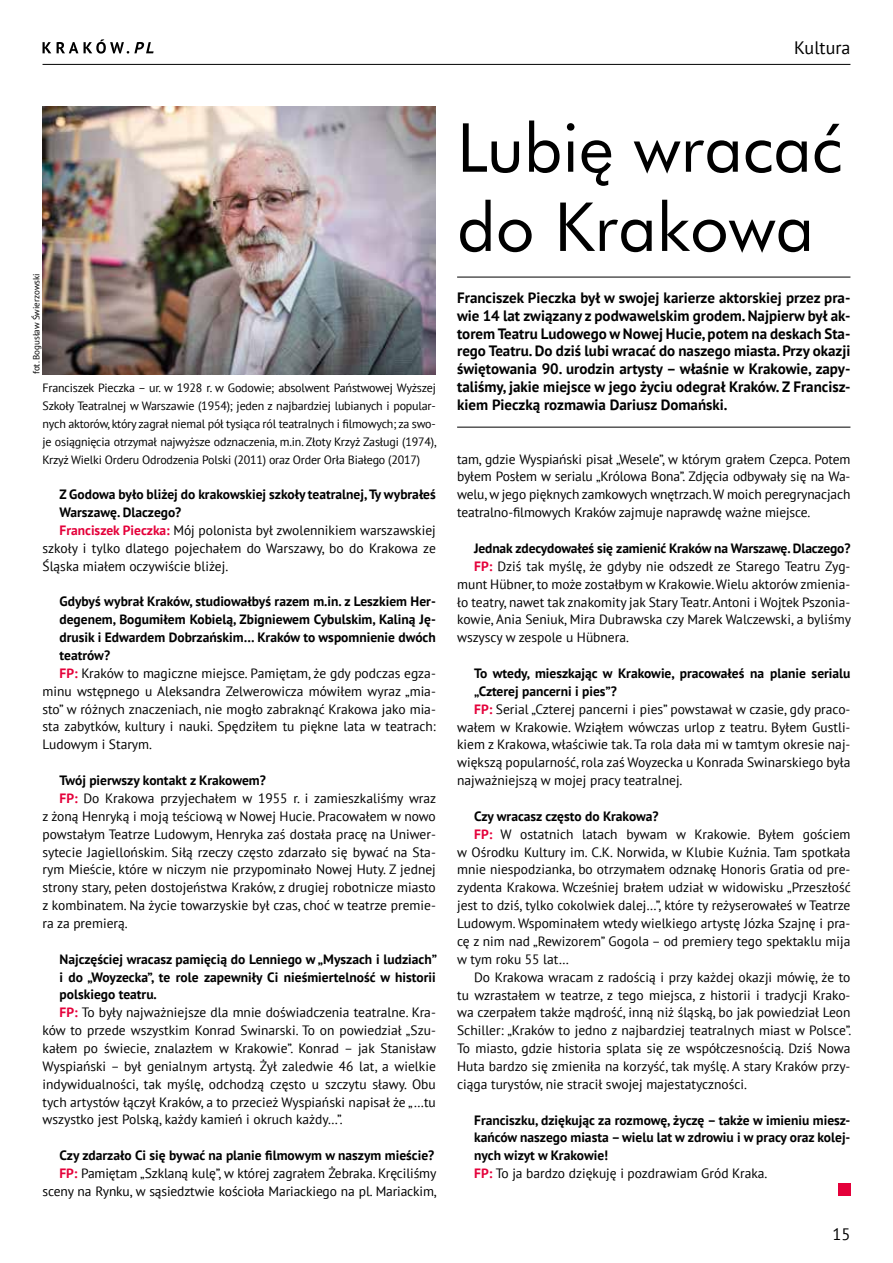
<style>
.page{position:relative;width:893px;height:1263px;background:#fff}
.page>*{position:absolute;margin:0;border:0;box-sizing:border-box;transform-origin:0 0}
.t1{font:66px/79.2px "Futura PL";color:#000}
.t2{font:18px "PT Sans";color:#000}
.t3{font:16.5px "PT Sans";color:#000}
.t4{font:700 15px/17.9px "PT Sans";color:#000;text-align:justify}
.t5{font:13.5px/17.9px "PT Sans";color:#000;text-align:right}
.t6{font:700 13.5px/17.9px "PT Sans";color:#000}
.t7{font:12px/17.9px "PT Sans";letter-spacing:-.015em;color:#000;text-align:justify}
.t8{font:9px "PT Sans";color:#000}
.s1{font-weight:700;color:#e4003a}
.s2{font-weight:700}
.s3{color:#e4003a}
.s4{font-weight:400}
</style>
<div class="page">
<hr style="left:43px;top:64px;width:807px;height:1px;background:#000">
<svg style="left:43px;top:39px;width:111px;height:15px"></svg>
<div style="left:838px;top:1183px;width:12px;height:13px;background:#e4003a"></div>
<img style="left:43px;top:106px;width:393px;height:268px">
<hr style="left:457px;top:277px;width:393px;height:1px;background:#000">
<hr style="left:457px;top:427px;width:393px;height:1px;background:#000">
<h2 class="t2" style="left:794px;top:36px;width:58px">Kultura</h2>
<p class="t8" style="left:31px;top:374px;width:103px;rotate:-90deg">fot. Bogusław Świerzowski</p>
<p class="t7" style="left:43px;top:379px;width:396px">Franciszek Pieczka – ur. w 1928 r. w Godowie; absolwent Państwowej Wyższej Szkoły Teatralnej w Warszawie (1954); jeden z najbardziej lubianych i popular&shy;nych aktorów, który zagrał niemal pół tysiąca ról teatralnych i filmowych; za swo&shy;je osiągnięcia otrzymał najwyższe odznaczenia, m.in. Złoty Krzyż Zasługi (1974), Krzyż Wielki Orderu Odrodzenia Polski (2011) oraz Order Orła Białego (2017)</p>
<p class="t6" style="left:60px;top:485px;width:378px">Z Godowa było bliżej do krakowskiej szkoły teatralnej, Ty wybrałeś</p>
<p class="t6" style="left:60px;top:503px;width:123px">Warszawę. Dlaczego?</p>
<p class="t5" style="left:60px;top:521px;width:378px"><span class="s1">Franciszek Pieczka:</span> Mój polonista był zwolennikiem warszawskiej</p>
<p class="t5" style="left:43px;top:539px;width:395px">szkoły i tylko dlatego pojechałem do Warszawy, bo do Krakowa ze</p>
<p class="t5" style="left:43px;top:557px;width:187px">Śląska miałem oczywiście bliżej.</p>
<p class="t6" style="left:60px;top:592px;width:378px">Gdybyś wybrał Kraków, studiowałbyś razem m.in. z Leszkiem Her-</p>
<p class="t6" style="left:60px;top:610px;width:378px">degenem, Bogumiłem Kobielą, Zbigniewem Cybulskim, Kaliną Ję-</p>
<p class="t6" style="left:60px;top:628px;width:378px">drusik i Edwardem Dobrzańskim… Kraków to wspomnienie dwóch</p>
<p class="t6" style="left:60px;top:646px;width:52px">teatrów?</p>
<p class="t5" style="left:60px;top:664px;width:378px"><span class="s1">FP:</span> Kraków to magiczne miejsce. Pamiętam, że gdy podczas egza-</p>
<p class="t5" style="left:43px;top:682px;width:395px">minu wstępnego u Aleksandra Zelwerowicza mówiłem wyraz „mia-</p>
<p class="t5" style="left:43px;top:700px;width:395px">sto” w różnych znaczeniach, nie mogło zabraknąć Krakowa jako mia-</p>
<p class="t5" style="left:43px;top:717px;width:395px">sta zabytków, kultury i nauki. Spędziłem tu piękne lata w teatrach:</p>
<p class="t5" style="left:43px;top:735px;width:111px">Ludowym i Starym.</p>
<p class="t6" style="left:60px;top:771px;width:208px">Twój pierwszy kontakt z Krakowem?</p>
<p class="t5" style="left:60px;top:789px;width:378px"><span class="s1">FP:</span> Do Krakowa przyjechałem w 1955 r. i zamieszkaliśmy wraz</p>
<p class="t5" style="left:43px;top:807px;width:395px">z żoną Henryką i moją teściową w Nowej Hucie. Pracowałem w nowo</p>
<p class="t5" style="left:43px;top:825px;width:395px">powstałym Teatrze Ludowym, Henryka zaś dostała pracę na Uniwer-</p>
<p class="t5" style="left:43px;top:842px;width:395px">sytecie Jagiellońskim. Siłą rzeczy często zdarzało się bywać na Sta-</p>
<p class="t5" style="left:43px;top:860px;width:395px">rym Mieście, które w niczym nie przypominało Nowej Huty. Z jednej</p>
<p class="t5" style="left:43px;top:878px;width:395px">strony stary, pełen dostojeństwa Kraków, z drugiej robotnicze miasto</p>
<p class="t5" style="left:43px;top:896px;width:395px">z kombinatem. Na życie towarzyskie był czas, choć w teatrze premie-</p>
<p class="t5" style="left:43px;top:914px;width:87px">ra za premierą.</p>
<p class="t6" style="left:60px;top:950px;width:379px">Najczęściej wracasz pamięcią do Lenniego w „Myszach i ludziach”</p>
<p class="t6" style="left:60px;top:968px;width:378px">i do „Woyzecka”, te role zapewniły Ci nieśmiertelność w historii</p>
<p class="t6" style="left:60px;top:985px;width:99px">polskiego teatru.</p>
<p class="t5" style="left:60px;top:1003px;width:378px"><span class="s1">FP:</span> To były najważniejsze dla mnie doświadczenia teatralne. Kra-</p>
<p class="t5" style="left:43px;top:1021px;width:395px">ków to przede wszystkim Konrad Swinarski. To on powiedział „Szu-</p>
<p class="t5" style="left:43px;top:1039px;width:395px">kałem po świecie, znalazłem w Krakowie”. Konrad – jak Stanisław</p>
<p class="t5" style="left:43px;top:1057px;width:395px">Wyspiański – był genialnym artystą. Żył zaledwie 46 lat, a wielkie</p>
<p class="t5" style="left:43px;top:1075px;width:395px">indywidualności, tak myślę, odchodzą często u szczytu sławy. Obu</p>
<p class="t5" style="left:43px;top:1092px;width:395px">tych artystów łączył Kraków, a to przecież Wyspiański napisał że „…tu</p>
<p class="t5" style="left:43px;top:1110px;width:302px">wszystko jest Polską, każdy kamień i okruch każdy…”.</p>
<p class="t5" style="left:43px;top:1146px;width:396px"><span class="s2">Czy zdarzało Ci się bywać na planie filmowym w naszym mieście?<br></span><span class="s1">FP:</span> Pamiętam „Szklaną kulę”, w której zagrałem Żebraka. Kręciliśmy sceny na Rynku, w sąsiedztwie kościoła Mariackiego na pl. Mariackim,</p>
<h1 class="t1" style="left:457px;top:107px;width:387px">Lubię wracać do Krakowa</h1>
<p class="t4" style="left:457px;top:288px;width:395px">Franciszek Pieczka był w swojej karierze aktorskiej przez pra&shy;wie 14 lat związany z podwawelskim grodem. Najpierw był ak&shy;torem Teatru Ludowego w Nowej Hucie, potem na deskach Sta&shy;rego Teatru. Do dziś lubi wracać do naszego miasta. Przy okazji świętowania 90. urodzin artysty – właśnie w Krakowie, zapy&shy;taliśmy, jakie miejsce w jego życiu odegrał Kraków. Z Francisz&shy;kiem Pieczką rozmawia Dariusz Domański.</p>
<p class="t5" style="left:457px;top:450px;width:395px;text-align:justify">tam, gdzie Wyspiański pisał „Wesele”, w którym grałem Czepca. Potem byłem Posłem w serialu „Królowa Bona”. Zdjęcia odbywały się na Wa&shy;welu, w jego pięknych zamkowych wnętrzach. W moich peregrynacjach teatralno-filmowych Kraków zajmuje naprawdę ważne miejsce.</p>
<p class="t6" style="left:474px;top:539px;width:378px">Jednak zdecydowałeś się zamienić Kraków na Warszawę. Dlaczego?</p>
<p class="t5" style="left:474px;top:557px;width:378px"><span class="s1">FP:</span> Dziś tak myślę, że gdyby nie odszedł ze Starego Teatru Zyg-</p>
<p class="t5" style="left:457px;top:575px;width:395px">munt Hübner, to może zostałbym w Krakowie. Wielu aktorów zmienia-</p>
<p class="t5" style="left:457px;top:592px;width:395px">ło teatry, nawet tak znakomity jak Stary Teatr. Antoni i Wojtek Pszonia-</p>
<p class="t5" style="left:457px;top:610px;width:395px">kowie, Ania Seniuk, Mira Dubrawska czy Marek Walczewski, a byliśmy</p>
<p class="t5" style="left:457px;top:628px;width:173px">wszyscy w zespole u Hübnera.</p>
<p class="t6" style="left:474px;top:664px;width:378px">To wtedy, mieszkając w Krakowie, pracowałeś na planie serialu</p>
<p class="t6" style="left:474px;top:682px;width:144px">„Czterej pancerni i pies”?</p>
<p class="t5" style="left:474px;top:700px;width:378px"><span class="s1">FP:</span> Serial „Czterej pancerni i pies” powstawał w czasie, gdy praco-</p>
<p class="t5" style="left:457px;top:717px;width:395px">wałem w Krakowie. Wziąłem wówczas urlop z teatru. Byłem Gustli-</p>
<p class="t5" style="left:457px;top:735px;width:395px">kiem z Krakowa, właściwie tak. Ta rola dała mi w tamtym okresie naj-</p>
<p class="t5" style="left:457px;top:753px;width:395px">większą popularność, rola zaś Woyzecka u Konrada Swinarskiego była</p>
<p class="t5" style="left:457px;top:771px;width:227px">najważniejszą w mojej pracy teatralnej.</p>
<p class="t6" style="left:474px;top:807px;width:186px">Czy wracasz często do Krakowa?</p>
<p class="t5" style="left:474px;top:825px;width:378px"><span class="s1">FP:</span> W ostatnich latach bywam w Krakowie. Byłem gościem</p>
<p class="t5" style="left:457px;top:843px;width:395px">w Ośrodku Kultury im. C.K. Norwida, w Klubie Kuźnia. Tam spotkała</p>
<p class="t5" style="left:457px;top:860px;width:395px">mnie niespodzianka, bo otrzymałem odznakę Honoris Gratia od pre-</p>
<p class="t5" style="left:457px;top:878px;width:395px">zydenta Krakowa. Wcześniej brałem udział w widowisku „Przeszłość</p>
<p class="t5" style="left:457px;top:896px;width:395px">jest to dziś, tylko cokolwiek dalej…”, które ty reżyserowałeś w Teatrze</p>
<p class="t5" style="left:457px;top:914px;width:395px">Ludowym. Wspominałem wtedy wielkiego artystę Józka Szajnę i pra-</p>
<p class="t5" style="left:457px;top:932px;width:395px">cę z nim nad „Rewizorem” Gogola – od premiery tego spektaklu mija</p>
<p class="t5" style="left:457px;top:950px;width:113px">w tym roku 55 lat…</p>
<p class="t5" style="left:474px;top:968px;width:378px">Do Krakowa wracam z radością i przy każdej okazji mówię, że to</p>
<p class="t5" style="left:457px;top:985px;width:395px">tu wzrastałem w teatrze, z tego miejsca, z historii i tradycji Krako-</p>
<p class="t5" style="left:457px;top:1003px;width:395px">wa czerpałem także mądrość, inną niż śląską, bo jak powiedział Leon</p>
<p class="t5" style="left:457px;top:1021px;width:396px">Schiller: „Kraków to jedno z najbardziej teatralnych miast w Polsce”.</p>
<p class="t5" style="left:457px;top:1039px;width:395px">To miasto, gdzie historia splata się ze współczesnością. Dziś Nowa</p>
<p class="t5" style="left:457px;top:1057px;width:395px">Huta bardzo się zmieniła na korzyść, tak myślę. A stary Kraków przy-</p>
<p class="t5" style="left:457px;top:1075px;width:291px">ciąga turystów, nie stracił swojej majestatyczności.</p>
<p class="t6" style="left:474px;top:1110px;width:378px">Franciszku, dziękując za rozmowę, życzę – także w imieniu miesz&shy;kańców naszego miasta – wielu lat w zdrowiu i w pracy oraz kolej&shy;nych wizyt w Krakowie!<br><span class="s3">FP:</span> <span class="s4">To ja bardzo dziękuję i pozdrawiam Gród Kraka.</span></p>
<p class="t3" style="left:832px;top:1223px;width:19px">15</p>
</div>
